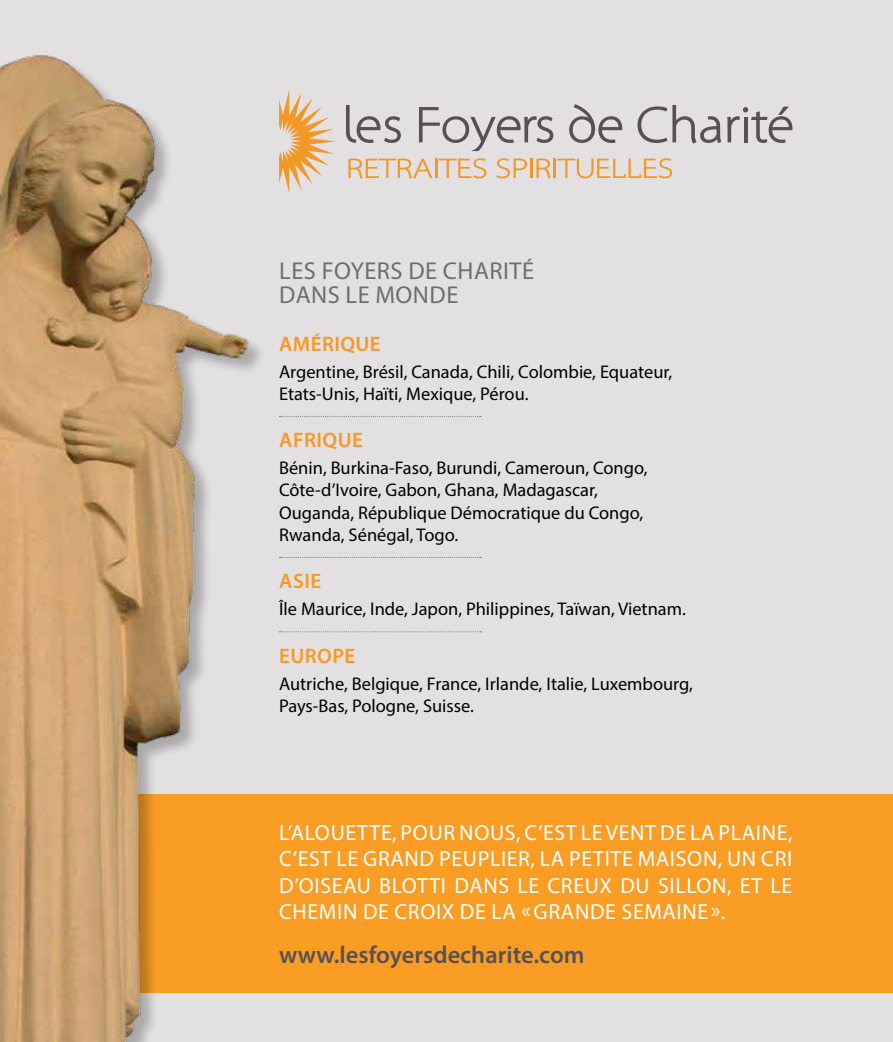
<style>
.page{position:relative;width:893px;height:1042px;background:#fff}
.page>*{position:absolute;margin:0;border:0;box-sizing:border-box;transform-origin:0 0}
.t1{font:24.5px/24.5px "Myriad Pro";letter-spacing:.02em;color:#6d6e71}
.t2{font:600 24.5px "Myriad Pro";color:#585057}
.t3{font:21.88px/26.4px "Myriad Pro";letter-spacing:.03em;color:#fff;text-align:justify}
.t4{font:600 21px "Myriad Pro";letter-spacing:.02em;color:#f89925}
.t5{font:18.38px/22.1px "Myriad Pro";color:#000}
</style>
<div class="page">
<div style="left:0;top:0;width:892px;height:1042px;background:#e3e0e1"></div>
<div style="left:0;top:794px;width:892px;height:198px;background:#f99d25"></div>
<img style="left:0;top:55px;width:446px;height:987px">
<svg style="left:279px;top:416px;width:202px;height:1px"></svg>
<svg style="left:279px;top:557px;width:202px;height:1px"></svg>
<svg style="left:279px;top:631px;width:202px;height:1px"></svg>
<svg style="left:279px;top:89px;width:56px;height:104px"></svg>
<svg style="left:346px;top:105px;width:55px;height:38px"></svg>
<svg style="left:569px;top:104px;width:53px;height:39px"></svg>
<svg style="left:637px;top:105px;width:84px;height:38px"></svg>
<svg style="left:727px;top:107px;width:65px;height:36px"></svg>
<svg style="left:419px;top:107px;width:134px;height:44px"></svg>
<svg style="left:348px;top:158px;width:138px;height:21px"></svg>
<svg style="left:496px;top:158px;width:176px;height:21px"></svg>
<h1 class="t1" style="left:279px;top:258px;width:256px">LES FOYERS DE CHARITÉ<br>DANS LE MONDE</h1>
<p class="t4" style="left:279px;top:330px;width:103px">AMÉRIQUE</p>
<p class="t5" style="left:279px;top:360px;width:395px">Argentine, Brésil, Canada, Chili, Colombie, Equateur,<br>Etats-Unis, Haïti, Mexique, Pérou.</p>
<p class="t4" style="left:279px;top:427px;width:85px">AFRIQUE</p>
<p class="t5" style="left:279px;top:457px;width:370px">Bénin, Burkina-Faso, Burundi, Cameroun, Congo, Côte-d’Ivoire, Gabon, Ghana, Madagascar, Ouganda, République Démocratique du Congo, Rwanda, Sénégal, Togo.</p>
<p class="t4" style="left:279px;top:568px;width:43px">ASIE</p>
<p class="t5" style="left:279px;top:597px;width:408px">Île Maurice, Inde, Japon, Philippines, Taïwan, Vietnam.</p>
<p class="t4" style="left:279px;top:642px;width:78px">EUROPE</p>
<p class="t5" style="left:279px;top:672px;width:415px">Autriche, Belgique, France, Irlande, Italie, Luxembourg,<br>Pays-Bas, Pologne, Suisse.</p>
<p class="t3" style="left:279px;top:818px;width:515px">L’ALOUETTE, POUR NOUS, C’EST LE VENT DE LA PLAINE, C’EST LE GRAND PEUPLIER, LA PETITE MAISON, UN CRI D’OISEAU BLOTTI DANS LE CREUX DU SILLON, ET LE CHEMIN DE CROIX DE LA « GRANDE SEMAINE ».</p>
<h1 class="t2" style="left:279px;top:939px;width:307px">www.lesfoyersdecharite.com</h1>
</div>
